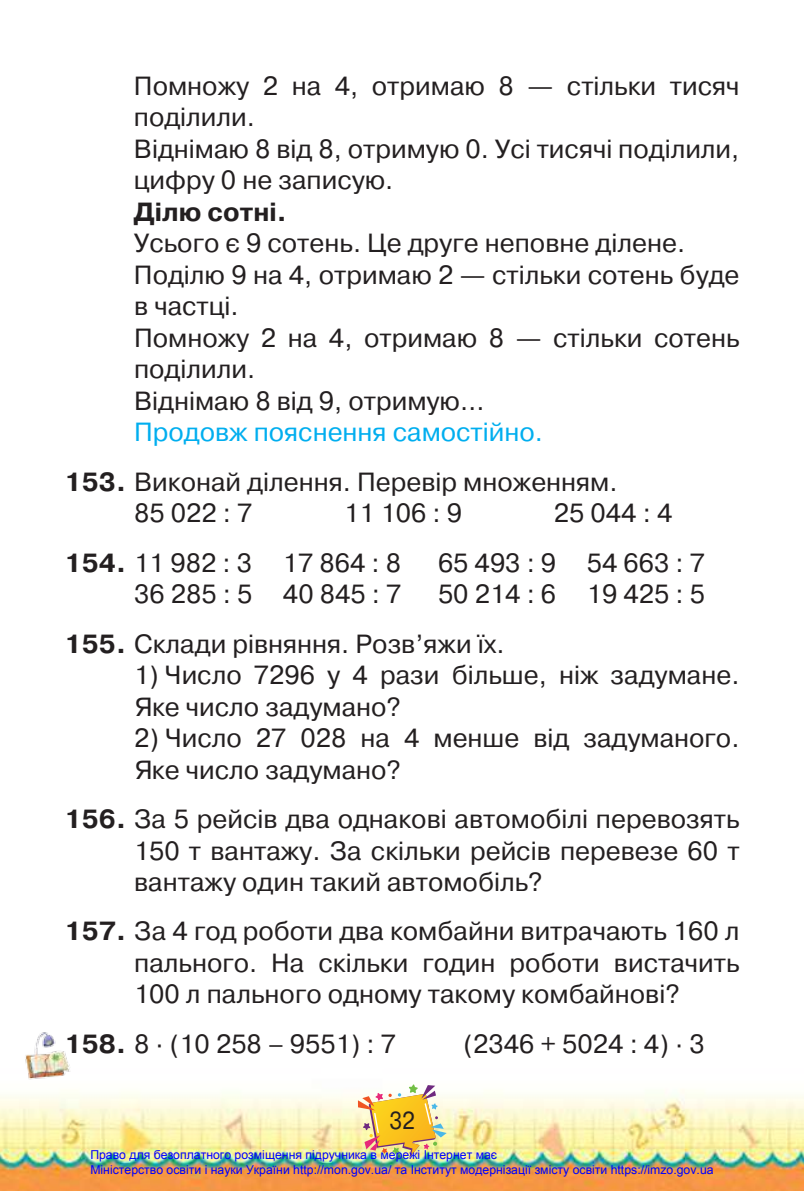
<style>
.page{position:relative;width:804px;height:1191px;background:#fff}
.page>*{position:absolute;margin:0;border:0;box-sizing:border-box;transform-origin:0 0}
.t1{font:26.25px/31.5px "Pragmatica C";color:#231f20}
.t2{font:700 26.25px "Pragmatica C";color:#231f20}
.t3{font:24.5px "Pragmatica C";color:#231f20;scale:.9 1}
.t4{font:12.25px/14.7px "Arial";color:#00f}
.s1{color:#00aeef}
.s2{font-weight:700}
</style>
<div class="page">
<img style="left:0;top:1089px;width:804px;height:102px">
<img style="left:358px;top:1084px;width:88px;height:73px">
<img style="left:25px;top:1032px;width:45px;height:48px">
<p class="t1" style="left:134px;top:70px;width:607px">Помножу 2 на 4, отримаю 8 — стільки тисяч поділили.<br>Віднімаю 8 від 8, отримую 0. Усі тисячі поділили, цифру 0 не записую.</p>
<p class="t2" style="left:134px;top:198px;width:154px">Ділю сотні.</p>
<p class="t1" style="left:134px;top:228px;width:607px">Усього є 9 сотень. Це друге неповне ділене.<br>Поділю 9 на 4, отримаю 2 — стільки сотень буде в частці.<br>Помножу 2 на 4, отримаю 8 — стільки сотень поділили.<br>Віднімаю 8 від 9, отримую…</p>
<p class="t1" style="left:65px;top:408px;width:554px;line-height:49.4px;text-align:center"><span class="s1">Продовж пояснення самостійно.<br></span><span class="s2">153.</span> Виконай ділення. Перевір множенням.</p>
<p class="t1" style="left:134px;top:498px;width:120px">85 022 : 7</p>
<p class="t1" style="left:344px;top:498px;width:119px">11 106 : 9</p>
<p class="t1" style="left:554px;top:498px;width:120px">25 044 : 4</p>
<p class="t1" style="left:65px;top:547px;width:338px"><span class="s2">154.</span> 11 982 : 3 17 864 : 8</p>
<p class="t1" style="left:438px;top:547px;width:268px">65 493 : 9 54 663 : 7</p>
<p class="t1" style="left:134px;top:579px;width:269px">36 285 : 5 40 845 : 7</p>
<p class="t1" style="left:65px;top:570px;width:642px;line-height:49.4px;text-indent:373px">50 214 : 6 19 425 : 5<br><span class="s2">155.</span> Склади рівняння. Розв’яжи їх.</p>
<p class="t1" style="left:134px;top:659px;width:607px">1) Число 7296 у 4 рази більшe, ніж задумане.<br>Яке число задумано?</p>
<p class="t1" style="left:134px;top:722px;width:607px">2) Число 27 028 на 4 менше від задуманого.<br>Яке число задумано?</p>
<p class="t1" style="left:134px;top:803px;width:607px;text-align:justify;text-indent:-69px"><span class="s2">156.</span> За 5 рейсів два однакові автомобілі перевозять 150 т вантажу. За скільки рейсів перевезе 60 т вантажу один такий автомобіль?</p>
<p class="t1" style="left:134px;top:916px;width:607px;text-align:justify;text-indent:-69px"><span class="s2">157.</span> За 4 год роботи два комбайни витрачають 160 л пального. На скільки годин роботи вистачить 100 л пального одному такому комбайнові?</p>
<p class="t1" style="left:65px;top:1028px;width:333px"><span class="s2">158.</span> 8 · (10 258 – 9551) : 7</p>
<p class="t1" style="left:463px;top:1028px;width:243px">(2346 + 5024 : 4) · 3</p>
<p class="t3" style="left:389px;top:1107px;width:30px">32</p>
<p class="t4" style="left:90px;top:1147px;width:624px">Право для безоплатного розміщення підручника в мережі Інтернет має<br>Міністерство освіти і науки України http://mon.gov.ua/ та Інститут модернізації змісту освіти https://imzo.gov.ua</p>
</div>
